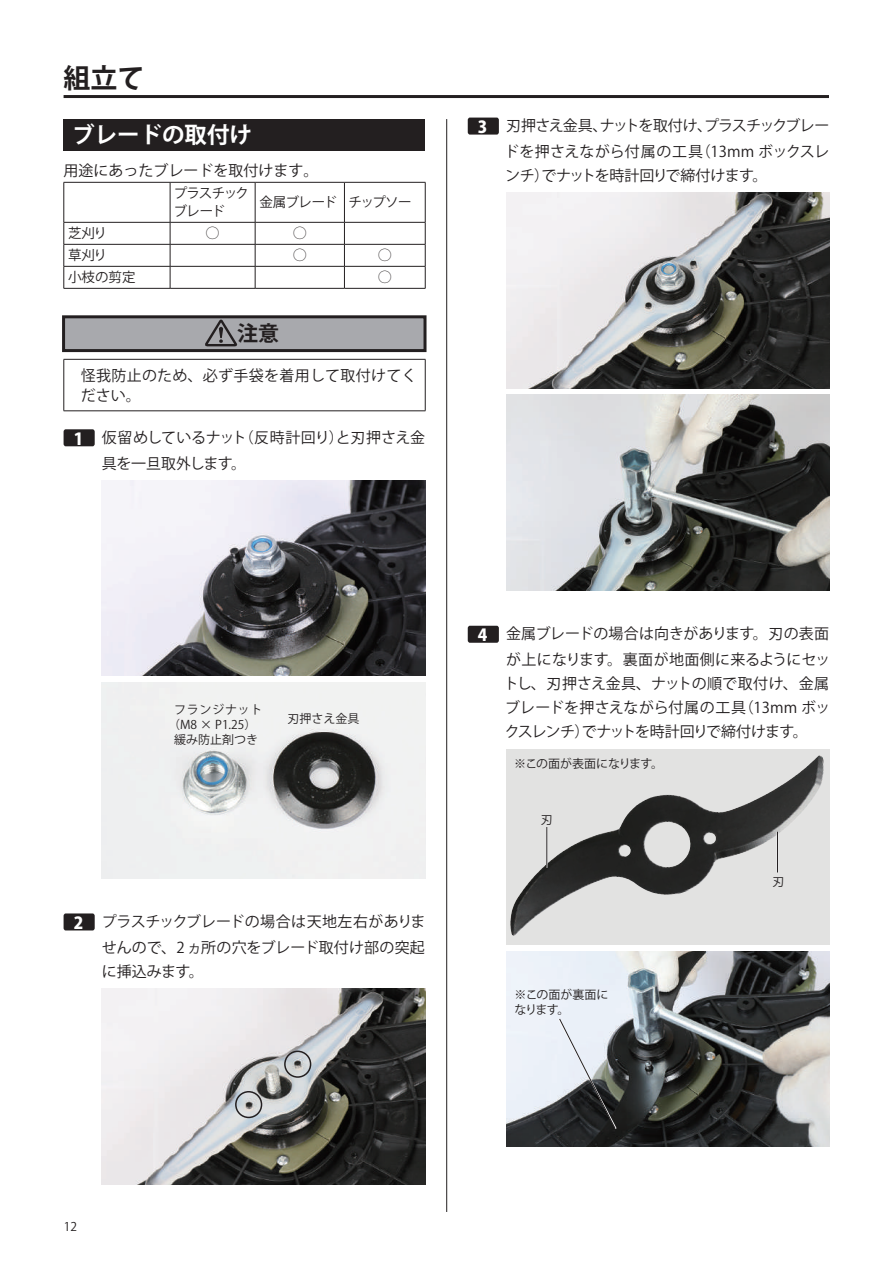
<style>
.page{position:relative;width:893px;height:1263px;background:#fff}
.page>*{position:absolute;margin:0;border:0;box-sizing:border-box;transform-origin:0 0}
.t1{font:700 27px "Koz Go Pro";color:#231f20}
.t2{font:700 22.5px "Koz Go Pro";color:#fff}
.t3{font:700 21px "Koz Go Pr 6 N";color:#231f20}
.t4{font:15px/26px "Koz Go Pr 6 N";color:#231f20;text-align:right}
.t5{font:15px/26px "Koz Go Pr 6 N";letter-spacing:-.02em;color:#231f20}
.t6{font:15px/19.5px "Koz Go Pr 6 N";letter-spacing:.02em;color:#231f20}
.t7{font:15px "Koz Go Pr 6 N";letter-spacing:-.04em;color:#231f20}
.t8{font:13.5px "Koz Go Pr 6 N";letter-spacing:-.05em;color:#231f20}
.t9{font:13.5px/18px "Koz Go Pr 6 N";letter-spacing:-.08em;color:#231f20}
.t10{font:12px/15px "Koz Go Pr 6 N";color:#231f20;text-align:center}
.t11{font:12px "Koz Go Pro";color:#231f20}
.s1{font-family:"Koz Go Pro";font-weight:800;font-size:16.5px;color:#fff}
</style>
<div class="page">
<hr style="left:446px;top:119px;width:1px;height:1093px;background:#231f20">
<hr style="left:64px;top:95px;width:765px;height:3px;background:#231f20">
<div style="left:64px;top:119px;width:361px;height:31px;background:#231f20"></div>
<div style="left:64px;top:317px;width:361px;height:34px;background:#a8a9ad"></div>
<div style="left:62px;top:315px;width:364px;height:37px;border:3px solid #231f20"></div>
<hr style="left:64px;top:182px;width:106px;height:1px;background:#231f20">
<hr style="left:64px;top:183px;width:1px;height:39px;background:#231f20">
<hr style="left:170px;top:182px;width:85px;height:1px;background:#231f20">
<hr style="left:170px;top:183px;width:1px;height:39px;background:#231f20">
<hr style="left:255px;top:182px;width:89px;height:1px;background:#231f20">
<hr style="left:255px;top:183px;width:1px;height:39px;background:#231f20">
<hr style="left:344px;top:182px;width:81px;height:1px;background:#231f20">
<hr style="left:344px;top:183px;width:1px;height:39px;background:#231f20">
<hr style="left:425px;top:183px;width:1px;height:39px;background:#231f20">
<hr style="left:64px;top:222px;width:106px;height:1px;background:#231f20">
<hr style="left:170px;top:222px;width:85px;height:1px;background:#231f20">
<hr style="left:255px;top:222px;width:89px;height:1px;background:#231f20">
<hr style="left:344px;top:222px;width:81px;height:1px;background:#231f20">
<hr style="left:64px;top:244px;width:106px;height:1px;background:#231f20">
<hr style="left:170px;top:244px;width:85px;height:1px;background:#231f20">
<hr style="left:255px;top:244px;width:89px;height:1px;background:#231f20">
<hr style="left:344px;top:244px;width:81px;height:1px;background:#231f20">
<hr style="left:64px;top:266px;width:106px;height:1px;background:#231f20">
<svg style="left:64px;top:223px;width:1px;height:65px"></svg>
<hr style="left:170px;top:266px;width:85px;height:1px;background:#231f20">
<svg style="left:170px;top:223px;width:1px;height:65px"></svg>
<hr style="left:255px;top:266px;width:89px;height:1px;background:#231f20">
<svg style="left:255px;top:223px;width:1px;height:65px"></svg>
<hr style="left:344px;top:266px;width:81px;height:1px;background:#231f20">
<svg style="left:344px;top:223px;width:1px;height:65px"></svg>
<svg style="left:425px;top:223px;width:1px;height:65px"></svg>
<hr style="left:64px;top:288px;width:106px;height:1px;background:#231f20">
<hr style="left:170px;top:288px;width:85px;height:1px;background:#231f20">
<hr style="left:255px;top:288px;width:89px;height:1px;background:#231f20">
<hr style="left:344px;top:288px;width:81px;height:1px;background:#231f20">
<svg style="left:205px;top:320px;width:32px;height:26px"></svg>
<hr style="left:64px;top:359px;width:361px;height:1px;background:#231f20">
<hr style="left:64px;top:359px;width:1px;height:52px;background:#231f20">
<hr style="left:425px;top:359px;width:1px;height:52px;background:#231f20">
<hr style="left:64px;top:411px;width:361px;height:1px;background:#231f20">
<div style="left:64px;top:429px;width:31px;height:17px;background:#231f20;border-radius:2px"></div>
<img style="left:102px;top:480px;width:323px;height:196px">
<img style="left:102px;top:683px;width:323px;height:195px">
<div style="left:64px;top:913px;width:31px;height:17px;background:#231f20;border-radius:2px"></div>
<img style="left:102px;top:988px;width:323px;height:196px">
<div style="left:235px;top:1091px;width:27px;height:27px;border:2px solid #231f20;border-radius:50%"></div>
<div style="left:284px;top:1050px;width:27px;height:28px;border:2px solid #231f20;border-radius:50%"></div>
<div style="left:468px;top:118px;width:31px;height:17px;background:#231f20;border-radius:2px"></div>
<img style="left:506px;top:193px;width:323px;height:195px">
<img style="left:506px;top:395px;width:323px;height:195px">
<div style="left:468px;top:626px;width:31px;height:17px;background:#231f20;border-radius:2px"></div>
<div style="left:506px;top:749px;width:323px;height:195px;background:#e2e2e1"></div>
<img style="left:510px;top:755px;width:314px;height:181px">
<hr style="left:777px;top:832px;width:1px;height:40px;background:#231f20">
<hr style="left:546px;top:827px;width:2px;height:41px;background:#fff">
<hr style="left:547px;top:827px;width:1px;height:41px;background:#231f20">
<img style="left:506px;top:951px;width:323px;height:196px">
<svg style="left:557px;top:1017px;width:61px;height:113px;background:#8e9296"></svg>
<h1 class="t1" style="left:64px;top:60px;width:82px">組立て</h1>
<h2 class="t2" style="left:72px;top:121px;width:181px">ブレードの取付け</h2>
<p class="t4" style="left:64px;top:158px;width:256px">用途にあったブレードを取付けます。</p>
<p class="t9" style="left:174px;top:185px;width:77px">プラスチックブレード</p>
<p class="t8" style="left:259px;top:195px;width:154px">金属ブレード チップソー</p>
<p class="t8" style="left:68px;top:226px;width:41px">芝刈り</p>
<p class="t8" style="left:206px;top:226px;width:15px">◯</p>
<p class="t8" style="left:293px;top:226px;width:15px">◯</p>
<p class="t8" style="left:68px;top:248px;width:41px">草刈り</p>
<p class="t8" style="left:293px;top:248px;width:15px">◯</p>
<p class="t8" style="left:378px;top:248px;width:15px">◯</p>
<p class="t8" style="left:68px;top:270px;width:69px">小枝の剪定</p>
<p class="t8" style="left:378px;top:270px;width:15px">◯</p>
<h3 class="t3" style="left:237px;top:322px;width:43px">注意</h3>
<p class="t6" style="left:81px;top:366px;width:338px">怪我防止のため、必ず手袋を着用して取付けてください。</p>
<p class="t5" style="left:102px;top:424px;width:325px;text-indent:-28px"><span class="s1">1</span> 仮留めしているナット（反時計回り）と刃押さえ金具を一旦取外します。</p>
<p class="t5" style="left:478px;top:113px;width:353px;text-align:right"><span class="s1">3</span> 刃押さえ金具、ナットを取付け、プラスチックブレードを押さえながら付属の工具（13mm ボックスレ</p>
<p class="t7" style="left:505px;top:167px;width:264px">ンチ）でナットを時計回りで締付けます。</p>
<p class="t10" style="left:168px;top:702px;width:96px">フランジナット（M8 × P1.25）緩み防止剤つき</p>
<p class="t10" style="left:288px;top:711px;width:73px">刃押さえ金具</p>
<p class="t4" style="left:74px;top:908px;width:353px"><span class="s1">2</span> プラスチックブレードの場合は天地左右がありませんので、2 ヵ所の穴をブレード取付け部の突起</p>
<p class="t4" style="left:102px;top:958px;width:103px">に挿込みます。</p>
<p class="t4" style="left:478px;top:621px;width:354px"><span class="s1">4</span> 金属ブレードの場合は向きがあります。刃の表面が上になります。裏面が地面側に来るようにセッ</p>
<p class="t4" style="left:504px;top:672px;width:328px;line-height:24px;text-align:justify">トし、刃押さえ金具、ナットの順で取付け、金属ブレードを押さえながら付属の工具（13mm ボックスレンチ）でナットを時計回りで締付けます。</p>
<p class="t10" style="left:514px;top:756px;width:151px">※この面が表面になります。</p>
<p class="t10" style="left:541px;top:812px;width:13px">刃</p>
<p class="t10" style="left:514px;top:987px;width:96px;text-align:left">※この面が裏面になります。</p>
<p class="t10" style="left:772px;top:874px;width:13px">刃</p>
<p class="t11" style="left:64px;top:1219px;width:15px">12</p>
</div>
